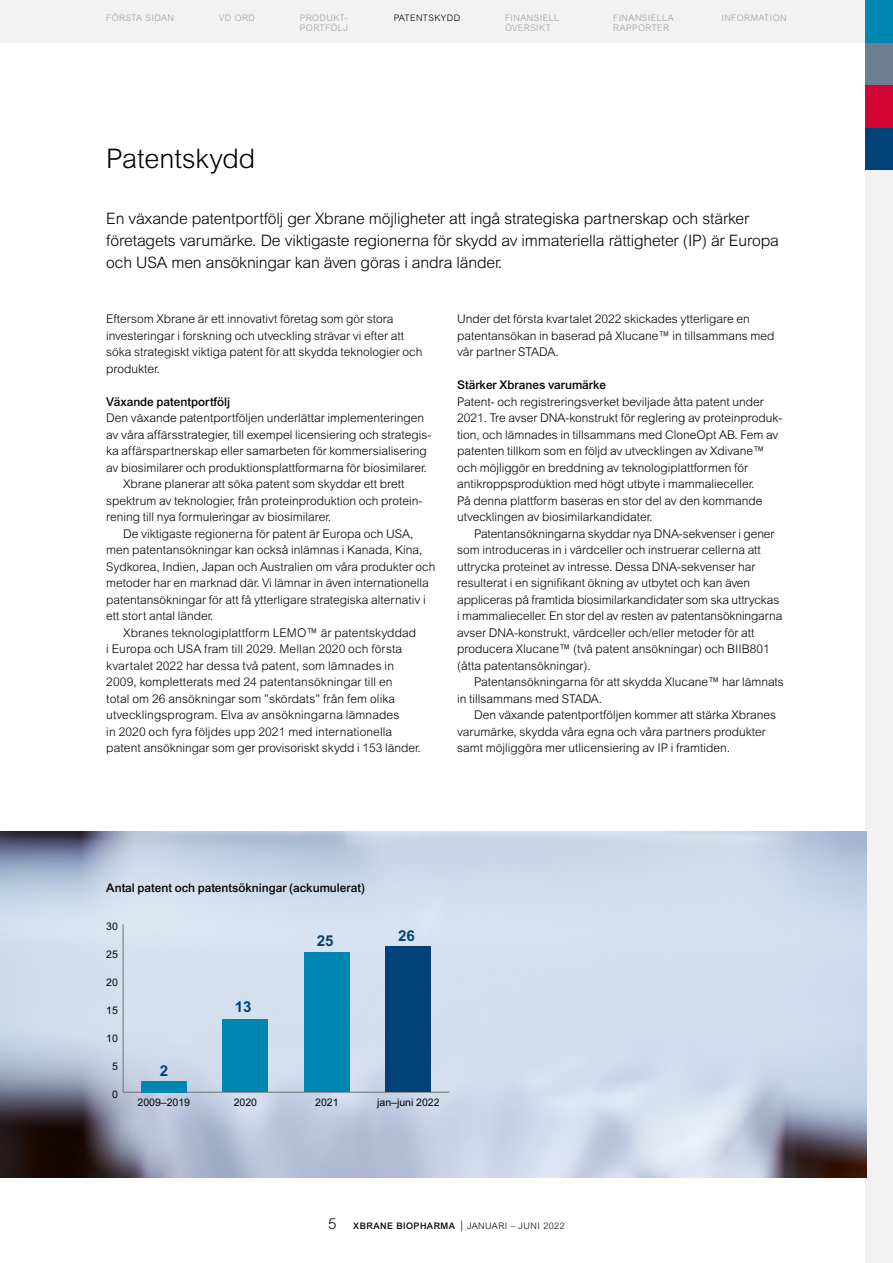
<style>
.page{position:relative;width:893px;height:1263px;background:#fff}
.page>*{position:absolute;margin:0;border:0;box-sizing:border-box;transform-origin:0 0}
.t1{font:300 27px "Arial MT Std";color:#000}
.t2{font:300 15.75px/21.8px "Arial MT Std";letter-spacing:-.01em;color:#000}
.t3{font:700 15px "Arial MT Std";color:#004177}
.t4{font:300 12px/16.5px "Arial MT Std";color:#000}
.t5{font:500 12px "Arial MT Std";color:#000}
.t6{font:10.5px "Arial MT Std";color:#000}
.t7{font:300 9px/10.8px "Arial MT Std";letter-spacing:.05em;color:#9d9d9c}
.t8{font:300 9px "Arial MT Std";letter-spacing:.05em;color:#000}
.s1{font-size:15px}
.s2{font-weight:500}
.s3{font-size:12px}
</style>
<div class="page">
<div style="left:0;top:0;width:893px;height:43px;background:#f2f2f2"></div>
<div style="left:865px;top:0;width:28px;height:1263px;background:#f2f2f2"></div>
<div style="left:865px;top:128px;width:28px;height:42px;background:#004177"></div>
<div style="left:865px;top:85px;width:28px;height:43px;background:#d30535"></div>
<div style="left:865px;top:43px;width:28px;height:42px;background:#6c7e8f"></div>
<div style="left:865px;top:0;width:28px;height:43px;background:#0086b3"></div>
<img style="left:0;top:831px;width:866px;height:347px">
<hr style="left:123px;top:1092px;width:326px;height:1px;background:#706f6f">
<hr style="left:123px;top:924px;width:1px;height:168px;background:#706f6f">
<div style="left:141px;top:1081px;width:46px;height:11px;background:#0086b3"></div>
<div style="left:223px;top:1019px;width:45px;height:73px;background:#0086b3"></div>
<div style="left:304px;top:952px;width:46px;height:140px;background:#0086b3"></div>
<div style="left:386px;top:947px;width:45px;height:145px;background:#004177"></div>
<p class="t7" style="left:106px;top:12px;width:69px">FÖRSTA SIDAN</p>
<p class="t7" style="left:219px;top:12px;width:38px">VD ORD</p>
<p class="t7" style="left:300px;top:12px;width:49px">PRODUKT-<br>PORTFÖLJ</p>
<p class="t7" style="left:613px;top:12px;width:62px">FINANSIELLA<br>RAPPORTER</p>
<p class="t8" style="left:394px;top:12px;width:68px">PATENTSKYDD</p>
<p class="t7" style="left:721px;top:12px;width:67px">INFORMATION</p>
<p class="t7" style="left:505px;top:12px;width:56px">FINANSIELL<br>ÖVERSIKT</p>
<h1 class="t1" style="left:106px;top:144px;width:151px">Patentskydd</h1>
<p class="t2" style="left:106px;top:208px;width:674px">En växande patentportfölj ger Xbrane möjligheter att ingå strategiska partnerskap och stärker företagets varumärke. De viktigaste regionerna för skydd av immateriella rättigheter (IP) är Europa och USA men ansökningar kan även göras i andra länder.</p>
<p class="t4" style="left:106px;top:311px;width:318px">Eftersom Xbrane är ett innovativt företag som gör stora investeringar i forskning och utveckling strävar vi efter att söka strategiskt viktiga patent för att skydda teknologier och produkter.</p>
<p class="t5" style="left:106px;top:394px;width:125px">Växande patentportfölj</p>
<p class="t4" style="left:106px;top:410px;width:319px">Den växande patentportföljen underlättar implementeringen</p>
<p class="t4" style="left:106px;top:426px;width:327px">av våra affärsstrategier, till exempel licensiering och strategis-</p>
<p class="t4" style="left:106px;top:443px;width:322px">ka affärspartnerskap eller samarbeten för kommersialisering</p>
<p class="t4" style="left:106px;top:459px;width:322px">av biosimilarer och produktionsplattformarna för biosimilarer.</p>
<p class="t4" style="left:123px;top:476px;width:283px">Xbrane planerar att söka patent som skyddar ett brett</p>
<p class="t4" style="left:106px;top:492px;width:317px">spektrum av teknologier, från proteinproduktion och protein-</p>
<p class="t4" style="left:106px;top:509px;width:226px">rening till nya formuleringar av biosimilarer.</p>
<p class="t4" style="left:123px;top:525px;width:292px">De viktigaste regionerna för patent är Europa och USA,</p>
<p class="t4" style="left:106px;top:542px;width:318px">men patentansökningar kan också inlämnas i Kanada, Kina,</p>
<p class="t4" style="left:106px;top:558px;width:331px">Sydkorea, Indien, Japan och Australien om våra produkter och</p>
<p class="t4" style="left:106px;top:575px;width:324px">metoder har en marknad där. Vi lämnar in även internationella</p>
<p class="t4" style="left:106px;top:591px;width:321px">patentansökningar för att få ytterligare strategiska alternativ i</p>
<p class="t4" style="left:106px;top:608px;width:109px">ett stort antal länder.</p>
<p class="t4" style="left:123px;top:624px;width:294px">Xbranes teknologiplattform LEMO™ är patentskyddad</p>
<p class="t4" style="left:106px;top:641px;width:297px">i Europa och USA fram till 2029. Mellan 2020 och första</p>
<p class="t4" style="left:106px;top:657px;width:289px">kvartalet 2022 har dessa två patent, som lämnades in</p>
<p class="t4" style="left:106px;top:674px;width:288px">2009, kompletterats med 24 patentansökningar till en</p>
<p class="t4" style="left:106px;top:690px;width:290px">total om 26 ansökningar som ”skördats” från fem olika</p>
<p class="t4" style="left:106px;top:707px;width:295px">utvecklingsprogram. Elva av ansökningarna lämnades</p>
<p class="t4" style="left:106px;top:723px;width:287px">in 2020 och fyra följdes upp 2021 med internationella</p>
<p class="t4" style="left:106px;top:740px;width:316px">patent ansökningar som ger provisoriskt skydd i 153 länder.</p>
<p class="t4" style="left:457px;top:311px;width:319px">Under det första kvartalet 2022 skickades ytterligare en patentansökan in baserad på Xlucane™ in tillsammans med vår partner STADA.</p>
<p class="t5" style="left:457px;top:378px;width:151px">Stärker Xbranes varumärke</p>
<p class="t4" style="left:457px;top:393px;width:327px">Patent- och registreringsverket beviljade åtta patent under 2021. Tre avser DNA-konstrukt för reglering av proteinproduk&shy;tion, och lämnades in tillsammans med CloneOpt AB. Fem av patenten tillkom som en följd av utvecklingen av Xdivane™ och möjliggör en breddning av teknologiplattformen för antikroppsproduktion med högt utbyte i mammalieceller.<br>På denna plattform baseras en stor del av den kommande utvecklingen av biosimilarkandidater.</p>
<p class="t4" style="left:457px;top:525px;width:327px;text-indent:17px">Patentansökningarna skyddar nya DNA-sekvenser i gener som introduceras in i värdceller och instruerar cellerna att uttrycka proteinet av intresse. Dessa DNA-sekvenser har resulterat i en signifikant ökning av utbytet och kan även appliceras på framtida biosimilarkandidater som ska uttryckas i mammalieceller. En stor del av resten av patentansökningarna avser DNA-konstrukt, värdceller och/eller metoder för att producera Xlucane™ (två patent ansökningar) och BIIB801 (åtta patentansökningar).</p>
<p class="t4" style="left:457px;top:674px;width:328px;text-indent:17px">Patentansökningarna för att skydda Xlucane™ har lämnats in tillsammans med STADA.</p>
<p class="t4" style="left:457px;top:707px;width:321px;text-indent:17px">Den växande patentportföljen kommer att stärka Xbranes varumärke, skydda våra egna och våra partners produkter samt möjliggöra mer utlicensiering av IP i framtiden.</p>
<p class="t5" style="left:106px;top:880px;width:260px">Antal patent och patentsökningar (ackumulerat)</p>
<p class="t6" style="left:106px;top:920px;width:13px">30</p>
<p class="t6" style="left:106px;top:948px;width:13px">25</p>
<p class="t6" style="left:106px;top:976px;width:13px">20</p>
<p class="t6" style="left:106px;top:1004px;width:13px">15</p>
<p class="t6" style="left:106px;top:1032px;width:13px">10</p>
<p class="t6" style="left:112px;top:1060px;width:7px">5</p>
<p class="t3" style="left:160px;top:1061px;width:10px">2</p>
<p class="t3" style="left:235px;top:998px;width:18px">13</p>
<p class="t3" style="left:317px;top:932px;width:18px">25</p>
<p class="t3" style="left:398px;top:926px;width:18px">26</p>
<p class="t6" style="left:112px;top:1088px;width:7px">0</p>
<p class="t6" style="left:138px;top:1096px;width:54px">2009–2019</p>
<p class="t6" style="left:234px;top:1096px;width:25px">2020</p>
<p class="t6" style="left:315px;top:1096px;width:25px">2021</p>
<p class="t6" style="left:377px;top:1096px;width:64px">jan–juni 2022</p>
<p class="t8" style="left:328px;top:1220px;width:238px"><span class="s1">5</span> <span class="s2">XBRANE BIOPHARMA</span> <span class="s3">|</span> JANUARI – JUNI 2022</p>
</div>
